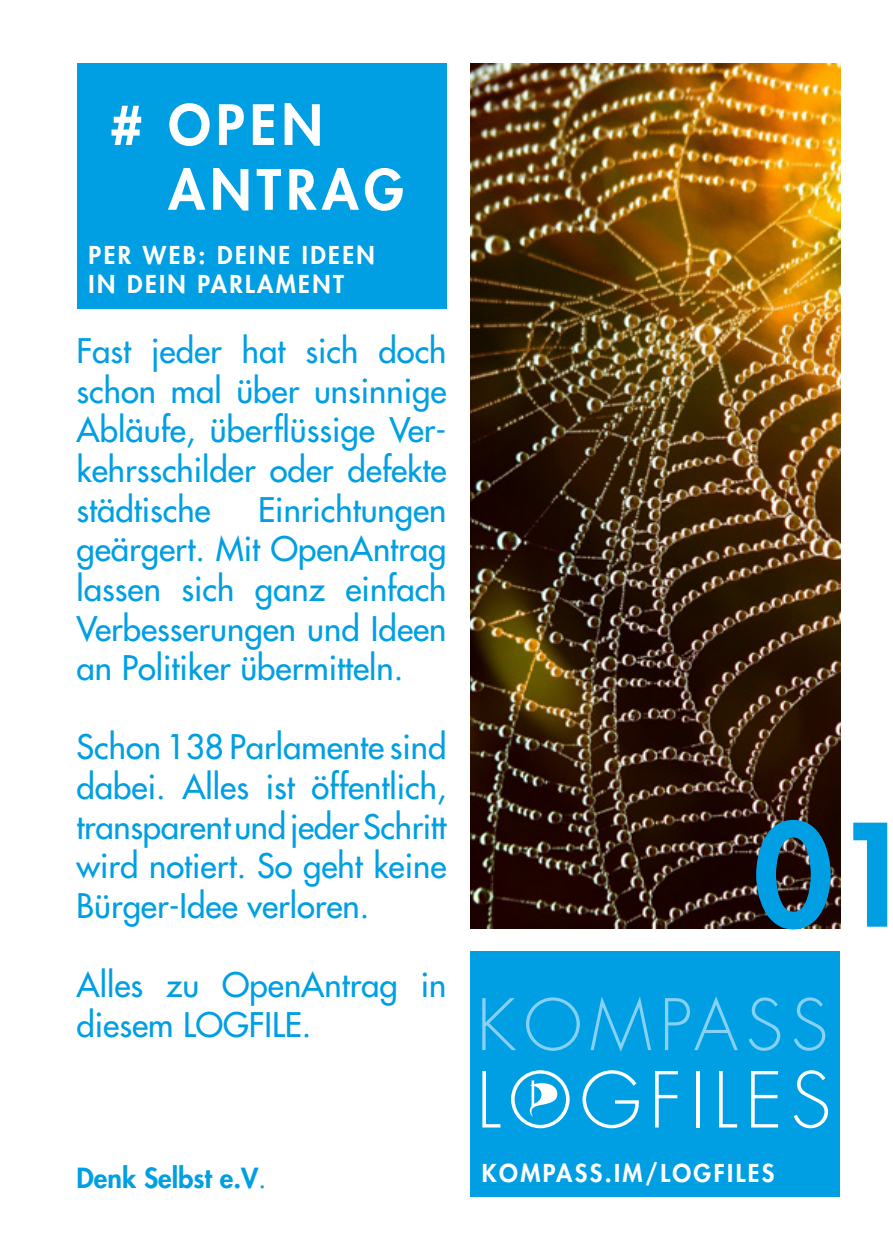
<style>
.page{position:relative;width:893px;height:1259px;background:#fff}
.page>*{position:absolute;margin:0;border:0;box-sizing:border-box;transform-origin:0 0}
.t1{font:800 138px "Futura Std";color:#009fe3}
.t2{font:300 75px "Futura Std";letter-spacing:.1em;color:#fff}
.t3{font:300 69px "Futura Std";letter-spacing:.11em;color:#86d1f5}
.t4{font:800 54px/64.8px "Futura Std";letter-spacing:.1em;color:#fff}
.t5{font:500 33px/39.6px "Futura Std";color:#009fe3;text-align:justify}
.t6{font:800 27px "Futura Std";color:#009fe3}
.t7{font:800 24px/28.8px "Futura Std";letter-spacing:.1em;color:#fff}
.s1{font-weight:500}
</style>
<div class="page">
<div style="left:77px;top:64px;width:369px;height:245px;background:#009fe3"></div>
<img style="left:470px;top:64px;width:370px;height:865px">
<div style="left:470px;top:951px;width:370px;height:245px;background:#009fe3"></div>
<svg style="left:530px;top:1080px;width:27px;height:37px"></svg>
<h3 class="t4" style="left:168px;top:93px;width:237px;text-indent:-58px"># OPEN<br>ANTRAG</h3>
<p class="t7" style="left:89px;top:241px;width:288px">PER WEB: DEINE IDEEN<br>IN DEIN PARLAMENT</p>
<p class="t5" style="left:77px;top:331px;width:371px">Fast jeder hat sich doch schon mal über unsinnige Abläufe, überflüssige Ver&shy;kehrsschilder oder defekte städtische</p>
<p class="t5" style="left:77px;top:490px;width:371px;text-indent:182px">Einrichtungen geärgert. Mit OpenAntrag lassen sich ganz einfach Verbesserungen und Ideen an Politiker übermitteln.</p>
<p class="t5" style="left:77px;top:727px;width:371px">Schon 138 Parlamente sind dabei. Alles ist öffentlich, transparent und jeder Schritt wird notiert. So geht keine Bürger-Idee verloren.</p>
<p class="t5" style="left:77px;top:965px;width:371px">Alles zu OpenAntrag in diesem LOGFILE.</p>
<p class="t6" style="left:77px;top:1160px;width:191px">Denk Selbst e.V<span class="s1">.</span></p>
<h1 class="t1" style="left:753px;top:788px;width:161px">01</h1>
<h3 class="t3" style="left:477px;top:983px;width:353px">KOMPASS</h3>
<h2 class="t2" style="left:476px;top:1054px;width:356px">LOGFILES</h2>
<p class="t7" style="left:482px;top:1158px;width:294px">KOMPASS.IM/LOGFILES</p>
</div>
